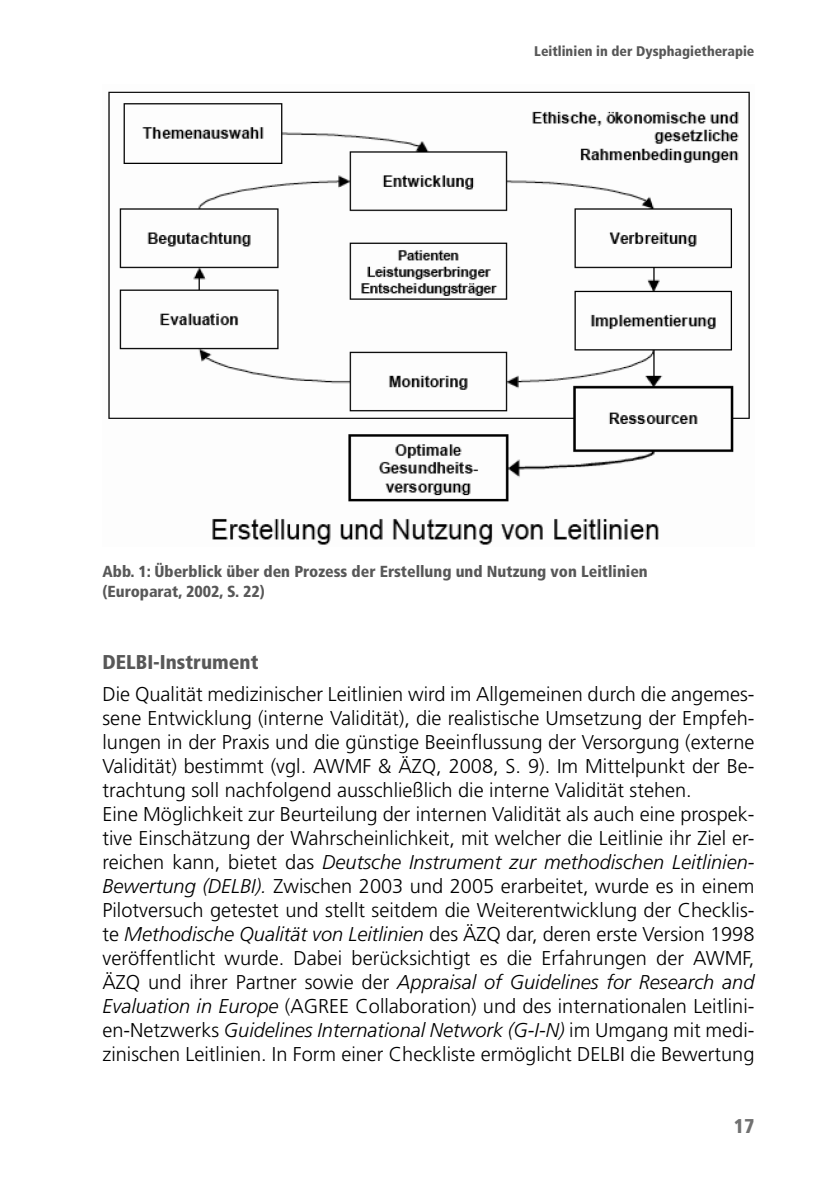
<style>
.page{position:relative;width:840px;height:1190px;background:#fff}
.page>*{position:absolute;margin:0;border:0;box-sizing:border-box;transform-origin:0 0}
.t1{font:300 20px/24px "Frutiger";color:#000}
.t2{font:900 condensed 20px "Frutiger";color:#585858}
.t3{font:900 condensed 20px "Frutiger";color:#717171}
.t4{font:900 condensed 16px/19.2px "Frutiger";color:#585858}
.t5{font:900 condensed 14px "Frutiger";color:#585858}
.s1{font-style:italic}
</style>
<div class="page">
<img style="left:108px;top:91px;width:642px;height:454px">
<p class="t5" style="left:534px;top:45px;width:222px">Leitlinien in der Dysphagietherapie</p>
<p class="t4" style="left:103px;top:564px;width:547px">Abb. 1: Überblick über den Prozess der Erstellung und Nutzung von Leitlinien (Europarat, 2002, S. 22)</p>
<p class="t2" style="left:103px;top:654px;width:157px">DELBI-Instrument</p>
<p class="t1" style="left:103px;top:684px;width:653px">Die Qualität medizinischer Leitlinien wird im Allgemeinen durch die angemes&shy;sene Entwicklung (interne Validität), die realistische Umsetzung der Empfeh&shy;lungen in der Praxis und die günstige Beeinflussung der Versorgung (externe Validität) bestimmt (vgl. AWMF &amp; ÄZQ, 2008, S. 9). Im Mittelpunkt der Be&shy;trachtung soll nachfolgend ausschließlich die interne Validität stehen.<br>Eine Möglichkeit zur Beurteilung der internen Validität als auch eine prospek&shy;tive Einschätzung der Wahrscheinlichkeit, mit welcher die Leitlinie ihr Ziel er&shy;reichen kann, bietet das <span class="s1">Deutsche Instrument zur methodischen Leitlinien-Bewertung (DELBI).</span> Zwischen 2003 und 2005 erarbeitet, wurde es in einem Pilotversuch getestet und stellt seitdem die Weiterentwicklung der Checklis&shy;te <span class="s1">Methodische Qualität von Leitlinien</span> des ÄZQ dar, deren erste Version 1998 veröffentlicht wurde. Dabei berücksichtigt es die Erfahrungen der AWMF, ÄZQ und ihrer Partner sowie der <span class="s1">Appraisal of Guidelines for Research and Evaluation in Europe</span> (AGREE Collaboration) und des internationalen Leitlini&shy;en-Netzwerks <span class="s1">Guidelines International Network (G-I-N)</span> im Umgang mit medi&shy;zinischen Leitlinien. In Form einer Checkliste ermöglicht DELBI die Bewertung</p>
<p class="t3" style="left:734px;top:1118px;width:22px">17</p>
</div>
